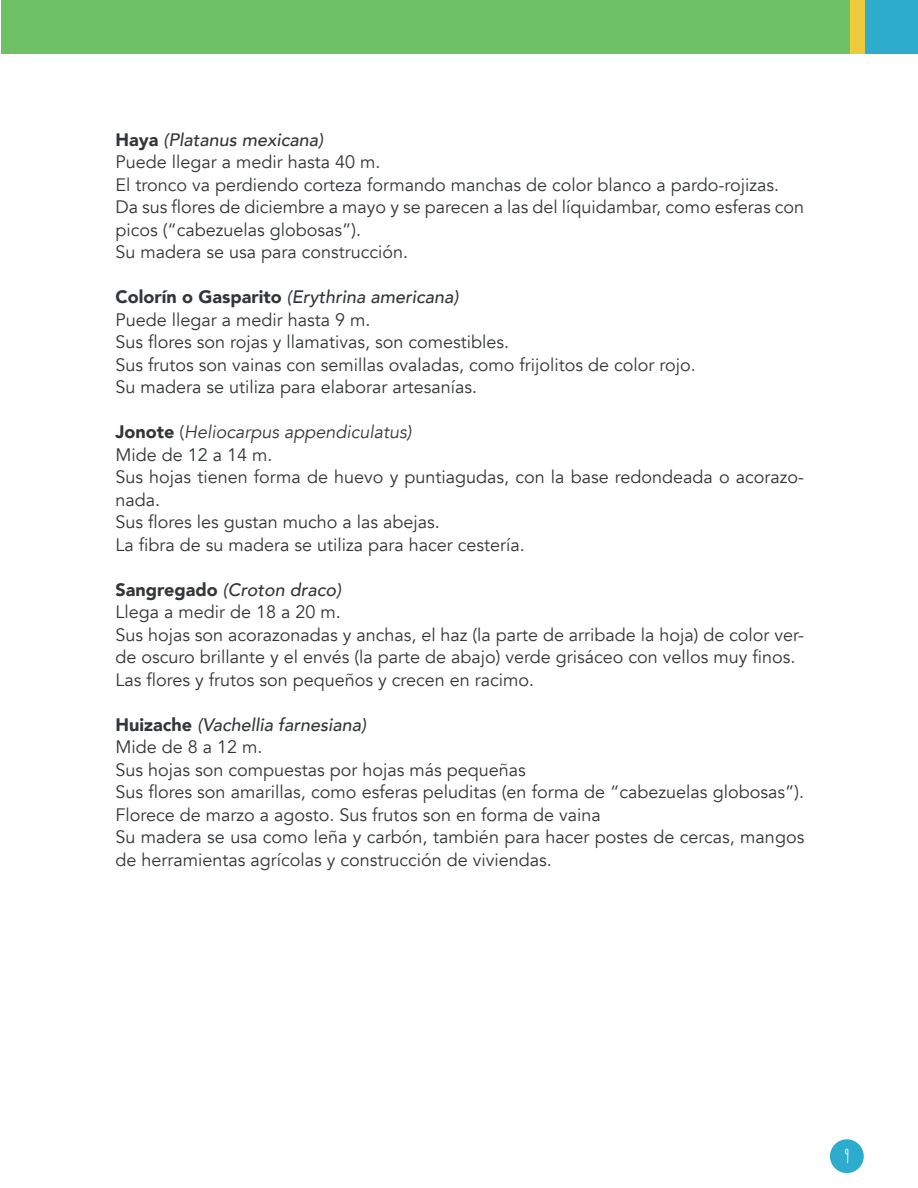
<style>
.page{position:relative;width:918px;height:1188px;background:#fff}
.page>*{position:absolute;margin:0;border:0;box-sizing:border-box;transform-origin:0 0}
.t1{font:18px/22.5px "Avenir";color:#333638}
.t2{font:italic 500 18px "Avenir";color:#333638}
.t3{font:italic 18px "Avenir";color:#333638}
.t4{font:700 18px "Amatic SC";color:#fff}
.s1{font-weight:900;font-style:normal}
.s2{font-style:normal}
</style>
<div class="page">
<div style="left:830px;top:1139px;width:34px;height:34px;background:#2daccd;border-radius:50%"></div>
<div style="left:1px;top:0;width:917px;height:54px;background:#6fc165"></div>
<div style="left:850px;top:0;width:15px;height:54px;background:#eeca3d"></div>
<div style="left:865px;top:0;width:53px;height:54px;background:#2daccd"></div>
<p class="t2" style="left:115px;top:129px;width:209px"><span class="s1">Haya</span> (Platanus mexicana)</p>
<p class="t1" style="left:115px;top:151px;width:267px">Puede llegar a medir hasta 40 m.</p>
<p class="t1" style="left:115px;top:173px;width:665px">El tronco va perdiendo corteza formando manchas de color blanco a pardo-rojizas.</p>
<p class="t1" style="left:115px;top:196px;width:690px">Da sus flores de diciembre a mayo y se parecen a las del líquidambar, como esferas con picos (“cabezuelas globosas”).</p>
<p class="t1" style="left:115px;top:241px;width:294px">Su madera se usa para construcción.</p>
<p class="t2" style="left:115px;top:286px;width:344px"><span class="s1">Colorín o Gasparito</span> (Erythrina americana)</p>
<p class="t1" style="left:115px;top:308px;width:257px">Puede llegar a medir hasta 9 m.</p>
<p class="t1" style="left:115px;top:331px;width:395px">Sus flores son rojas y llamativas, son comestibles.</p>
<p class="t1" style="left:115px;top:353px;width:582px">Sus frutos son vainas con semillas ovaladas, como frijolitos de color rojo.</p>
<p class="t1" style="left:115px;top:376px;width:363px">Su madera se utiliza para elaborar artesanías.</p>
<p class="t3" style="left:115px;top:421px;width:297px"><span class="s1">Jonote</span> <span class="s2">(</span>Heliocarpus appendiculatus)</p>
<p class="t1" style="left:115px;top:443px;width:159px">Mide de 12 a 14 m.</p>
<p class="t1" style="left:115px;top:466px;width:690px">Sus hojas tienen forma de huevo y puntiagudas, con la base redondeada o acorazo&shy;nada.</p>
<p class="t1" style="left:115px;top:511px;width:326px">Sus flores les gustan mucho a las abejas.</p>
<p class="t1" style="left:115px;top:533px;width:411px">La fibra de su madera se utiliza para hacer cestería.</p>
<p class="t2" style="left:115px;top:579px;width:227px"><span class="s1">Sangregado</span> (Croton draco)</p>
<p class="t1" style="left:115px;top:601px;width:227px">Llega a medir de 18 a 20 m.</p>
<p class="t1" style="left:115px;top:623px;width:690px">Sus hojas son acorazonadas y anchas, el haz (la parte de arribade la hoja) de color ver&shy;de oscuro brillante y el envés (la parte de abajo) verde grisáceo con vellos muy finos.</p>
<p class="t1" style="left:115px;top:668px;width:420px">Las flores y frutos son pequeños y crecen en racimo.</p>
<p class="t2" style="left:115px;top:714px;width:252px"><span class="s1">Huizache</span> (Vachellia farnesiana)</p>
<p class="t1" style="left:115px;top:736px;width:149px">Mide de 8 a 12 m.</p>
<p class="t1" style="left:115px;top:758px;width:412px">Sus hojas son compuestas por hojas más pequeñas</p>
<p class="t1" style="left:115px;top:781px;width:690px">Sus flores son amarillas, como esferas peluditas (en forma de “cabezuelas globosas”).<br>Florece de marzo a agosto. Sus frutos son en forma de vaina</p>
<p class="t1" style="left:115px;top:826px;width:690px">Su madera se usa como leña y carbón, también para hacer postes de cercas, mangos de herramientas agrícolas y construcción de viviendas.</p>
<p class="t4" style="left:845px;top:1142px;width:7px">9</p>
</div>
